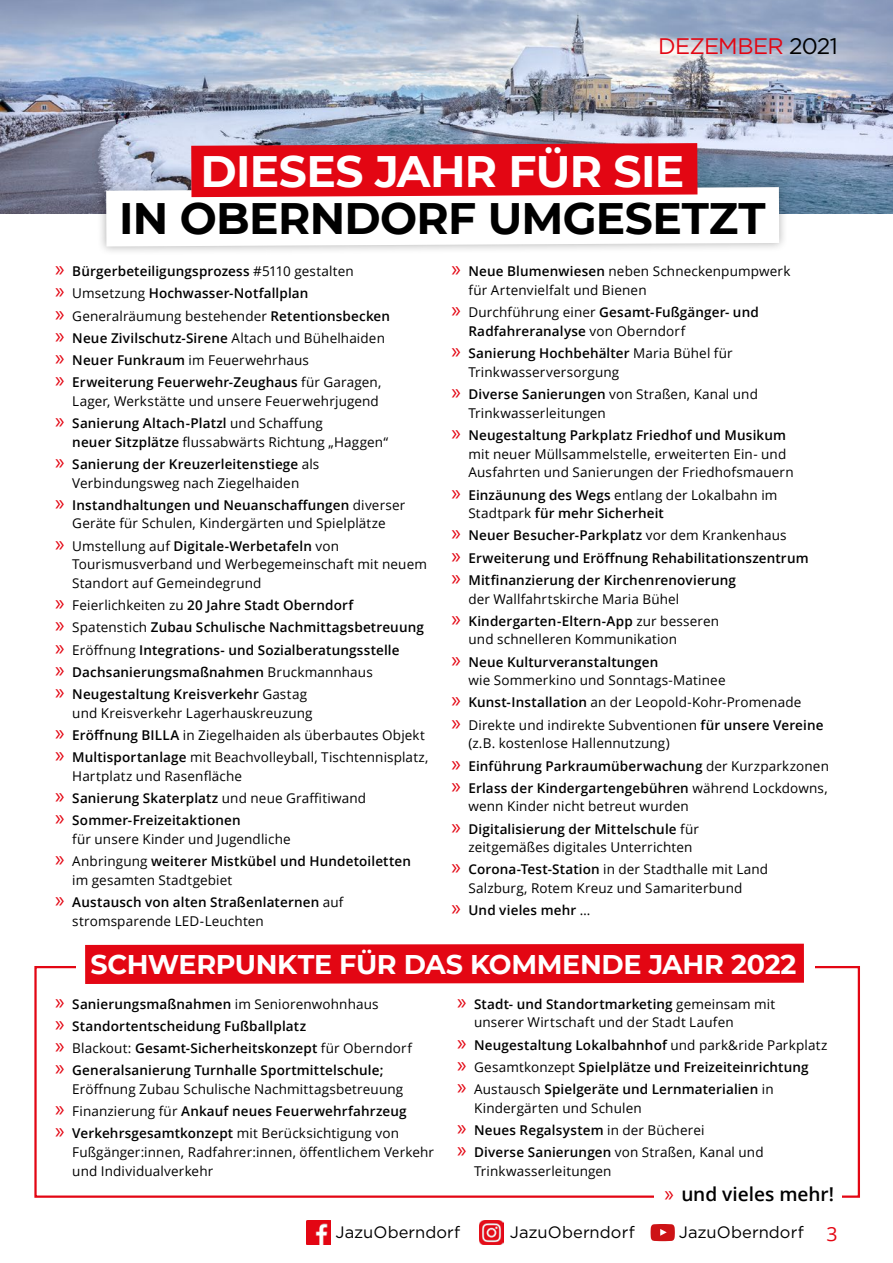
<style>
.page{position:relative;width:893px;height:1263px;background:#fff}
.page>*{position:absolute;margin:0;border:0;box-sizing:border-box;transform-origin:0 0}
.t1{font:700 43.95px "Montserrat";letter-spacing:-.015em;color:#000}
.t2{font:700 43.95px "Montserrat";letter-spacing:-.015em;color:#fff}
.t3{font:700 27px "Montserrat";letter-spacing:-.015em;color:#fff}
.t4{font:22.5px "Gotham";letter-spacing:-.03em;color:#e30613}
.t5{font:19.5px "Open Sans";color:#e30613}
.t6{font:600 19.05px "Open Sans";color:#000}
.t7{font:16.5px "Gotham";letter-spacing:.005em;color:#000}
.t8{font:13.5px/22.2px "Open Sans";letter-spacing:.01em;color:#000}
.t9{font:600 13.5px/22.2px "Open Sans";letter-spacing:.01em;color:#000}
.s1{color:#000}
.s2{font-family:"Myriad Pro";font-weight:400;font-size:22.5px;color:#e30613}
.s3{font-weight:400}
.s4{font-family:"Myriad Pro";font-size:22.5px;color:#e30613}
.s5{font-weight:600}
</style>
<div class="page">
<img style="left:0;top:0;width:893px;height:214px">
<svg style="left:651px;top:1224px;width:24px;height:17px"></svg>
<img style="left:306px;top:1220px;width:24px;height:25px">
<img style="left:479px;top:1220px;width:24px;height:25px">
<div style="left:97px;top:178px;width:691px;height:77px;background:#000;opacity:.3"></div>
<svg style="left:106px;top:143px;width:673px;height:103px"></svg>
<div style="left:85px;top:944px;width:719px;height:40px;background:#e30613"></div>
<h3 class="t4" style="left:658px;top:31px;width:181px">DEZEMBER <span class="s1">2021</span></h3>
<h1 class="t2" style="left:201px;top:139px;width:485px">DIESES JAHR FÜR SIE</h1>
<h1 class="t1" style="left:119px;top:186px;width:648px">IN OBERNDORF UMGESETZT</h1>
<p class="t9" style="left:55px;top:260px;width:336px"><span class="s2">»</span> Bürgerbeteiligungsprozess <span class="s3">#5110 gestalten<br></span><span class="s2">»</span> <span class="s3">Umsetzung</span> Hochwasser-Notfallplan<br><span class="s2">»</span> <span class="s3">Generalräumung bestehender</span> Retentionsbecken <span class="s2">»</span> Neue Zivilschutz-Sirene <span class="s3">Altach und Bühelhaiden </span><span class="s2">»</span> Neuer Funkraum <span class="s3">im Feuerwehrhaus<br></span><span class="s2">»</span> Erweiterung Feuerwehr-Zeughaus <span class="s3">für Garagen,</span></p>
<p class="t8" style="left:55px;top:389px;width:325px;text-indent:17px">Lager, Werkstätte und unsere Feuerwehrjugend <span class="s4">»</span> <span class="s5">Sanierung Altach-Platzl</span> und Schaffung</p>
<p class="t9" style="left:55px;top:430px;width:334px;text-indent:17px">neuer Sitzplätze <span class="s3">flussabwärts Richtung „Haggen“ </span><span class="s2">»</span> Sanierung der Kreuzerleitenstiege <span class="s3">als</span></p>
<p class="t8" style="left:55px;top:471px;width:352px;text-indent:17px">Verbindungsweg nach Ziegelhaiden<br><span class="s4">»</span> <span class="s5">Instandhaltungen und Neuanschaffungen</span> diverser</p>
<p class="t8" style="left:55px;top:512px;width:332px;text-indent:17px">Geräte für Schulen, Kindergärten und Spielplätze <span class="s4">»</span> Umstellung auf <span class="s5">Digitale-Werbetafeln</span> von</p>
<p class="t8" style="left:72px;top:555px;width:356px;line-height:18.8px">Tourismusverband und Werbegemeinschaft mit neuem<br>Standort auf Gemeindegrund</p>
<p class="t9" style="left:55px;top:594px;width:370px"><span class="s2">»</span> <span class="s3">Feierlichkeiten zu</span> 20 Jahre Stadt Oberndorf<br><span class="s2">»</span> <span class="s3">Spatenstich</span> Zubau Schulische Nachmittagsbetreuung <span class="s2">»</span> <span class="s3">Eröffnung</span> Integrations- und Sozialberatungsstelle<br><span class="s2">»</span> Dachsanierungsmaßnahmen <span class="s3">Bruckmannhaus<br></span><span class="s2">»</span> Neugestaltung Kreisverkehr <span class="s3">Gastag</span></p>
<p class="t8" style="left:55px;top:701px;width:375px;text-indent:17px">und Kreisverkehr Lagerhauskreuzung<br><span class="s4">»</span> <span class="s5">Eröffnung BILLA</span> in Ziegelhaiden als überbautes Objekt <span class="s4">»</span> <span class="s5">Multisportanlage</span> mit Beachvolleyball, Tischtennisplatz,</p>
<p class="t9" style="left:55px;top:764px;width:312px;text-indent:17px"><span class="s3">Hartplatz und Rasenfläche<br></span><span class="s2">»</span> Sanierung Skaterplatz <span class="s3">und neue Graffitiwand </span><span class="s2">»</span> Sommer-Freizeitaktionen</p>
<p class="t8" style="left:55px;top:827px;width:357px;text-indent:17px">für unsere Kinder und Jugendliche<br><span class="s4">»</span> Anbringung <span class="s5">weiterer Mistkübel und Hundetoiletten</span></p>
<p class="t9" style="left:55px;top:868px;width:290px;text-indent:17px"><span class="s3">im gesamten Stadtgebiet<br></span><span class="s2">»</span> Austausch von alten Straßenlaternen <span class="s3">auf</span></p>
<p class="t8" style="left:72px;top:909px;width:193px">stromsparende LED-Leuchten</p>
<p class="t8" style="left:468px;top:262px;width:323px;line-height:18.8px;text-indent:-17px"><span class="s4">»</span> <span class="s5">Neue Blumenwiesen</span> neben Schneckenpumpwerk für Artenvielfalt und Bienen</p>
<p class="t9" style="left:468px;top:303px;width:292px;line-height:18.8px;text-indent:-17px"><span class="s2">»</span> <span class="s3">Durchführung einer</span> Gesamt-Fußgänger- und<br>Radfahreranalyse <span class="s3">von Oberndorf</span></p>
<p class="t8" style="left:468px;top:343px;width:266px;line-height:18.8px;text-indent:-17px"><span class="s4">»</span> <span class="s5">Sanierung Hochbehälter</span> Maria Bühel für<br>Trinkwasserversorgung</p>
<p class="t8" style="left:468px;top:384px;width:291px;line-height:18.8px;text-indent:-17px"><span class="s4">»</span> <span class="s5">Diverse Sanierungen</span> von Straßen, Kanal und<br>Trinkwasserleitungen</p>
<p class="t8" style="left:468px;top:425px;width:327px;line-height:18.8px;text-indent:-17px"><span class="s4">»</span> <span class="s5">Neugestaltung Parkplatz Friedhof und Musikum </span>mit neuer Müllsammelstelle, erweiterten Ein- und<br>Ausfahrten und Sanierungen der Friedhofsmauern</p>
<p class="t9" style="left:468px;top:485px;width:310px;line-height:18.8px;text-indent:-17px"><span class="s2">»</span> Einzäunung des Wegs <span class="s3">entlang der Lokalbahn im<br>Stadtpark</span> für mehr Sicherheit</p>
<p class="t9" style="left:451px;top:524px;width:359px"><span class="s2">»</span> Neuer Besucher-Parkplatz <span class="s3">vor dem Krankenhaus<br></span><span class="s2">»</span> Erweiterung und Eröffnung Rehabilitationszentrum <span class="s2">»</span> Mitfinanzierung der Kirchenrenovierung</p>
<p class="t8" style="left:451px;top:587px;width:269px;text-indent:17px">der Wallfahrtskirche Maria Bühel<br><span class="s4">»</span> <span class="s5">Kindergarten-Eltern-App</span> zur besseren</p>
<p class="t8" style="left:451px;top:628px;width:227px;text-indent:17px">und schnelleren Kommunikation <span class="s4">»</span> <span class="s5">Neue Kulturveranstaltungen</span></p>
<p class="t8" style="left:451px;top:669px;width:374px;text-indent:17px">wie Sommerkino und Sonntags-Matinee<br><span class="s4">»</span> <span class="s5">Kunst-Installation</span> an der Leopold-Kohr-Promenade<br><span class="s4">»</span> Direkte und indirekte Subventionen <span class="s5">für unsere Vereine</span></p>
<p class="t8" style="left:451px;top:732px;width:379px;text-indent:17px">(z.B. kostenlose Hallennutzung)<br><span class="s4">»</span> <span class="s5">Einführung Parkraumüberwachung</span> der Kurzparkzonen <span class="s4">»</span> <span class="s5">Erlass der Kindergartengebühren</span> während Lockdowns,</p>
<p class="t8" style="left:451px;top:795px;width:249px;text-align:center">wenn Kinder nicht betreut wurden<br><span class="s4">»</span> <span class="s5">Digitalisierung der Mittelschule</span> für</p>
<p class="t8" style="left:451px;top:836px;width:318px;text-indent:17px">zeitgemäßes digitales Unterrichten<br><span class="s4">»</span> <span class="s5">Corona-Test-Station</span> in der Stadthalle mit Land</p>
<p class="t8" style="left:451px;top:877px;width:292px;text-indent:17px">Salzburg, Rotem Kreuz und Samariterbund <span class="s4">»</span> <span class="s5">Und vieles mehr</span> …</p>
<h2 class="t3" style="left:91px;top:944px;width:707px">SCHWERPUNKTE FÜR DAS KOMMENDE JAHR 2022</h2>
<p class="t9" style="left:55px;top:992px;width:358px"><span class="s2">»</span> Sanierungsmaßnahmen <span class="s3">im Seniorenwohnhaus<br></span><span class="s2">»</span> Standortentscheidung Fußballplatz<br><span class="s2">»</span> <span class="s3">Blackout:</span> Gesamt-Sicherheitskonzept <span class="s3">für Oberndorf </span><span class="s2">»</span> Generalsanierung Turnhalle Sportmittelschule;</p>
<p class="t8" style="left:55px;top:1077px;width:353px;text-indent:17px">Eröffnung Zubau Schulische Nachmittagsbetreuung <span class="s4">»</span> Finanzierung für <span class="s5">Ankauf neues Feuerwehrfahrzeug </span><span class="s4">»</span> <span class="s5">Verkehrsgesamtkonzept</span> mit Berücksichtigung von</p>
<p class="t8" style="left:72px;top:1142px;width:363px;line-height:18.8px">Fußgänger:innen, Radfahrer:innen, öffentlichem Verkehr und Individualverkehr</p>
<p class="t8" style="left:474px;top:994px;width:303px;line-height:18.8px;text-indent:-17px"><span class="s4">»</span> <span class="s5">Stadt- und Standortmarketing</span> gemeinsam mit unserer Wirtschaft und der Stadt Laufen</p>
<p class="t9" style="left:457px;top:1033px;width:372px"><span class="s2">»</span> Neugestaltung Lokalbahnhof <span class="s3">und park&amp;ride Parkplatz </span><span class="s2">»</span> <span class="s3">Gesamtkonzept</span> Spielplätze und Freizeiteinrichtung<br><span class="s2">»</span> <span class="s3">Austausch</span> Spielgeräte und Lernmaterialien <span class="s3">in</span></p>
<p class="t8" style="left:457px;top:1096px;width:308px;text-indent:17px">Kindergärten und Schulen<br><span class="s4">»</span> <span class="s5">Neues Regalsystem</span> in der Bücherei<br><span class="s4">»</span> <span class="s5">Diverse Sanierungen</span> von Straßen, Kanal und</p>
<p class="t8" style="left:474px;top:1159px;width:139px">Trinkwasserleitungen</p>
<h3 class="t6" style="left:664px;top:1181px;width:171px"><span class="s2">»</span> und vieles mehr!</h3>
<p class="t7" style="left:335px;top:1222px;width:126px">JazuOberndorf</p>
<h3 class="t5" style="left:826px;top:1220px;width:13px">3</h3>
<p class="t7" style="left:510px;top:1222px;width:126px">JazuOberndorf</p>
<p class="t7" style="left:679px;top:1222px;width:126px">JazuOberndorf</p>
</div>
